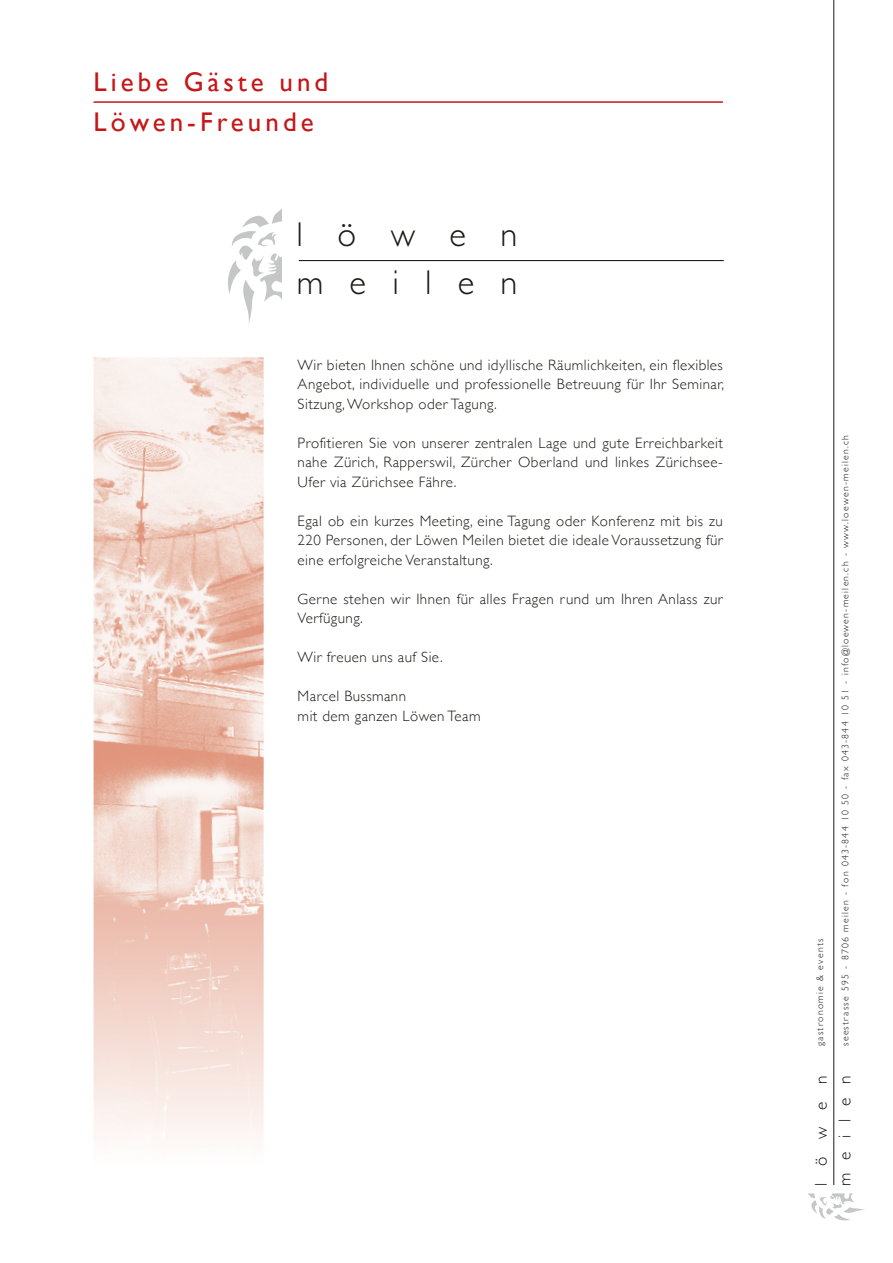
<style>
.page{position:relative;width:893px;height:1263px;background:#fff}
.page>*{position:absolute;margin:0;border:0;box-sizing:border-box;transform-origin:0 0}
.t1{font:300 34.5px/47.5px "Gill Sans";letter-spacing:.76em;color:#1a1a18}
.t2{font:27px/40.5px "Gill Sans";letter-spacing:.15em;color:#c51718}
.t3{font:300 17.25px/23.9px "Gill Sans";letter-spacing:.76em;color:#1a1a18}
.t4{font:300 15px/19.5px "Gill Sans";letter-spacing:.03em;color:#1a1a18;text-align:justify}
.t5{font:300 9.75px "Gill Sans";letter-spacing:.13em;color:#1a1a18}
</style>
<div class="page">
<hr style="left:94px;top:101px;width:629px;height:2px;background:#c51718">
<hr style="left:833px;top:0;width:1px;height:1185px;background:#1a1a18">
<svg style="left:808px;top:1193px;width:57px;height:27px"></svg>
<img style="left:94px;top:357px;width:170px;height:780px">
<hr style="left:299px;top:260px;width:425px;height:1px;background:#1a1a18">
<svg style="left:228px;top:209px;width:54px;height:115px"></svg>
<h2 class="t2" style="left:94px;top:61px;width:236px">Liebe Gäste und<br>Löwen-Freunde</h2>
<h1 class="t1" style="left:296px;top:211px;width:223px">löwen meilen</h1>
<p class="t4" style="left:298px;top:354px;width:428px">Wir bieten Ihnen schöne und idyllische Räumlichkeiten, ein flexibles Angebot, individuelle und professionelle Betreuung für Ihr Seminar, Sitzung, Workshop oder Tagung.</p>
<p class="t4" style="left:298px;top:432px;width:427px">Profitieren Sie von unserer zentralen Lage und gute Erreichbarkeit nahe Zürich, Rapperswil, Zürcher Oberland und linkes Zürichsee-Ufer via Zürichsee Fähre.</p>
<p class="t4" style="left:298px;top:510px;width:427px">Egal ob ein kurzes Meeting, eine Tagung oder Konferenz mit bis zu 220 Personen, der Löwen Meilen bietet die ideale Voraussetzung für eine erfolgreiche Veranstaltung.</p>
<p class="t4" style="left:298px;top:588px;width:427px">Gerne stehen wir Ihnen für alles Fragen rund um Ihren Anlass zur<br>Verfügung.</p>
<p class="t4" style="left:298px;top:647px;width:147px">Wir freuen uns auf Sie.</p>
<p class="t4" style="left:298px;top:686px;width:184px">Marcel Bussmann<br>mit dem ganzen Löwen Team</p>
<p class="t5" style="left:814px;top:1046px;width:109px;rotate:-90deg">gastronomie &amp; events</p>
<p class="t5" style="left:840px;top:1046px;width:613px;rotate:-90deg">seestrasse 595 - 8706 meilen - fon 043-844 10 50 - fax 043-844 10 51 - info@loewen-meilen.ch - www.loewen-meilen.ch</p>
<p class="t3" style="left:809px;top:1186px;width:112px;rotate:-90deg">löwen meilen</p>
</div>
